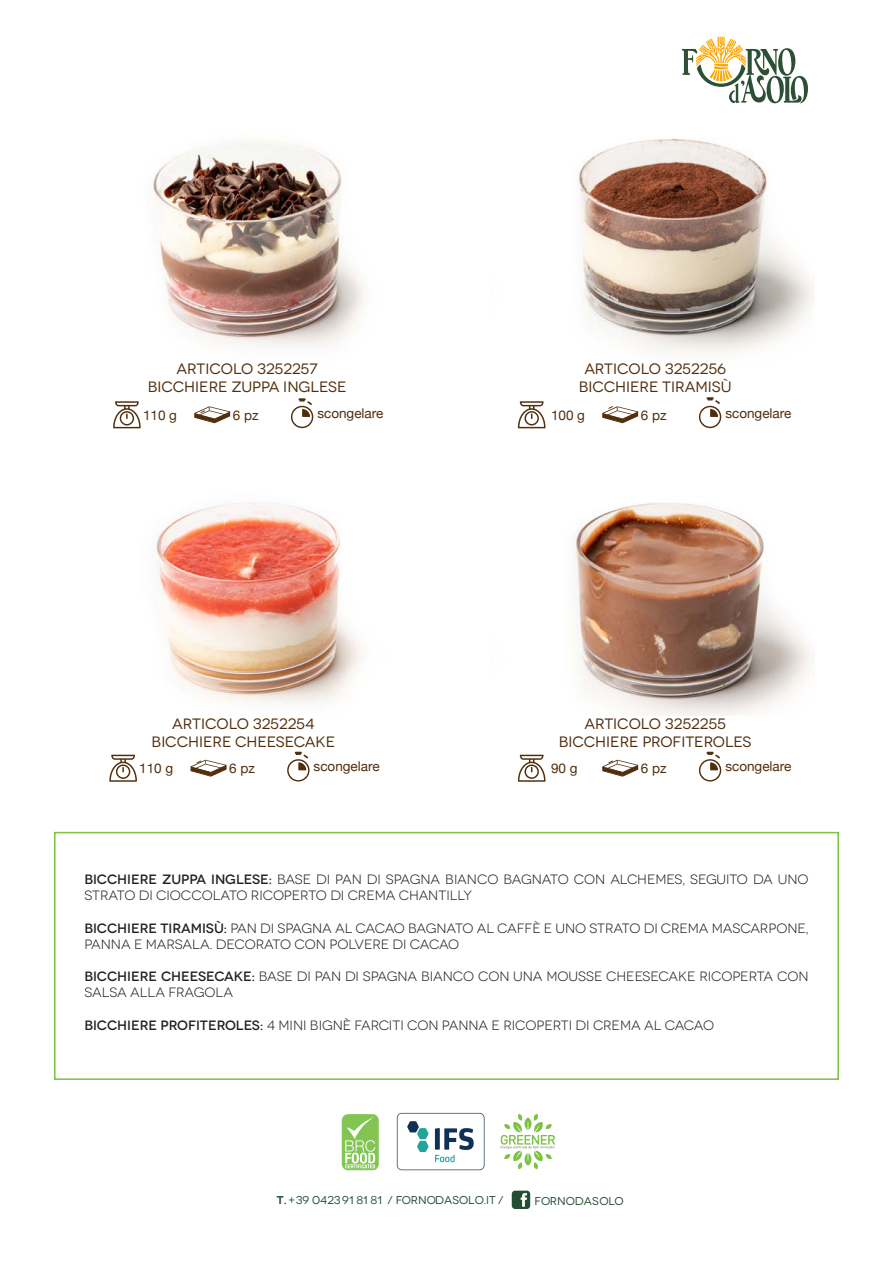
<style>
.page{position:relative;width:893px;height:1263px;background:#fff}
.page>*{position:absolute;margin:0;border:0;box-sizing:border-box;transform-origin:0 0}
.t1{font:15px "Novecentowide";color:#512e0d}
.t2{font:13.5px/16.2px "Novecentowide";letter-spacing:-.01em;color:#231f20}
.t3{font:13.5px "Helvetica Neue";color:#512e0d}
.t4{font:11.4px "Novecentowide";color:#224f34}
.s1{font-weight:500}
.s2{font-weight:600}
</style>
<div class="page">
<img style="left:156px;top:502px;width:208px;height:202px">
<img style="left:572px;top:502px;width:242px;height:214px">
<img style="left:151px;top:141px;width:214px;height:205px">
<img style="left:578px;top:138px;width:236px;height:215px">
<svg style="left:512px;top:1190px;width:18px;height:19px"></svg>
<svg style="left:501px;top:1114px;width:54px;height:55px"></svg>
<svg style="left:397px;top:1113px;width:88px;height:57px"></svg>
<svg style="left:342px;top:1114px;width:37px;height:56px;background:#9ed179"></svg>
<svg style="left:113px;top:401px;width:28px;height:27px"></svg>
<svg style="left:291px;top:398px;width:22px;height:30px"></svg>
<svg style="left:194px;top:406px;width:36px;height:17px"></svg>
<svg style="left:518px;top:401px;width:27px;height:27px"></svg>
<svg style="left:699px;top:397px;width:22px;height:31px"></svg>
<svg style="left:602px;top:406px;width:36px;height:17px"></svg>
<svg style="left:109px;top:755px;width:28px;height:27px"></svg>
<svg style="left:287px;top:752px;width:22px;height:29px"></svg>
<svg style="left:191px;top:760px;width:35px;height:17px"></svg>
<svg style="left:518px;top:755px;width:27px;height:27px"></svg>
<svg style="left:699px;top:752px;width:22px;height:29px"></svg>
<svg style="left:602px;top:760px;width:36px;height:17px"></svg>
<div style="left:54px;top:832px;width:785px;height:248px;border:2px solid #7bc142"></div>
<svg style="left:682px;top:37px;width:126px;height:66px"></svg>
<p class="t1" style="left:177px;top:360px;width:143px">ARTICOLO 3252257</p>
<p class="t1" style="left:148px;top:378px;width:200px">BICCHIERE ZUPPA INGLESE</p>
<p class="t3" style="left:143px;top:405px;width:36px">110 g</p>
<p class="t3" style="left:233px;top:405px;width:27px">6 pz</p>
<p class="t3" style="left:317px;top:403px;width:68px">scongelare</p>
<p class="t1" style="left:172px;top:715px;width:144px">ARTICOLO 3252254</p>
<p class="t1" style="left:152px;top:733px;width:185px">BICCHIERE CHEESECAKE</p>
<p class="t3" style="left:139px;top:758px;width:36px">110 g</p>
<p class="t3" style="left:229px;top:758px;width:27px">6 pz</p>
<p class="t3" style="left:314px;top:757px;width:68px">scongelare</p>
<p class="t1" style="left:584px;top:360px;width:143px">ARTICOLO 3252256</p>
<p class="t1" style="left:579px;top:378px;width:154px">BICCHIERE TIRAMISÙ</p>
<p class="t3" style="left:551px;top:405px;width:36px">100 g</p>
<p class="t3" style="left:641px;top:405px;width:27px">6 pz</p>
<p class="t3" style="left:725px;top:403px;width:68px">scongelare</p>
<p class="t1" style="left:584px;top:715px;width:143px">ARTICOLO 3252255</p>
<p class="t1" style="left:559px;top:733px;width:194px">BICCHIERE PROFITEROLES</p>
<p class="t3" style="left:551px;top:758px;width:28px">90 g</p>
<p class="t3" style="left:641px;top:758px;width:27px">6 pz</p>
<p class="t3" style="left:725px;top:757px;width:68px">scongelare</p>
<p class="t2" style="left:84px;top:871px;width:726px"><span class="s1">BICCHIERE ZUPPA INGLESE:</span> BASE DI PAN DI SPAGNA BIANCO BAGNATO CON ALCHEMES, SEGUITO DA UNO<br>STRATO DI CIOCCOLATO RICOPERTO DI CREMA CHANTILLY</p>
<p class="t2" style="left:84px;top:920px;width:726px"><span class="s1">BICCHIERE TIRAMISù:</span> PAN DI SPAGNA AL CACAO BAGNATO AL CAFFÈ E UNO STRATO DI CREMA MASCARPONE,<br>PANNA E MARSALA. DECORATO CON POLVERE DI CACAO</p>
<p class="t2" style="left:84px;top:968px;width:726px"><span class="s1">BICCHIERE CHEESECAKE:</span> BASE DI PAN DI SPAGNA BIANCO CON UNA MOUSSE CHEESECAKE RICOPERTA CON<br>SALSA ALLA FRAGOLA</p>
<p class="t2" style="left:84px;top:1017px;width:631px"><span class="s1">BICCHIERE PROFITEROLES:</span> 4 MINI BIGNÈ FARCITI CON PANNA E RICOPERTI DI CREMA AL CACAO</p>
<p class="t4" style="left:277px;top:1194px;width:228px"><span class="s2">T.</span> +39 0423 91 81 81 / FORNODASOLO.IT /</p>
<p class="t4" style="left:535px;top:1194px;width:90px">FORNODASOLO</p>
</div>
